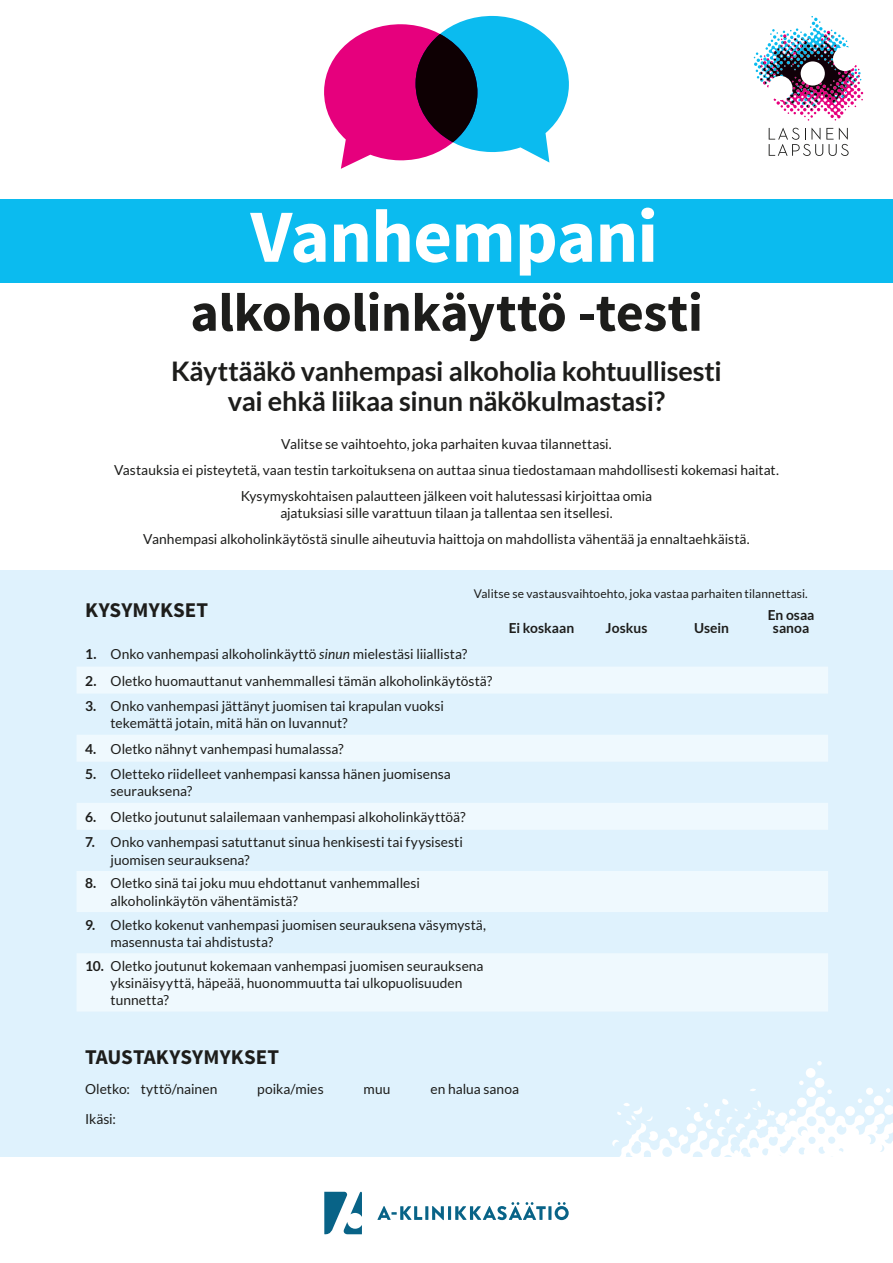
<style>
.page{position:relative;width:893px;height:1263px;background:#fff}
.page>*{position:absolute;margin:0;border:0;box-sizing:border-box;transform-origin:0 0}
.t1{font:700 75px "Source Sans Pro";letter-spacing:-.01em;color:#fff}
.t2{font:700 54px "Source Sans Pro";letter-spacing:-.01em;color:#1d1d1b}
._1_leipis{font:700 27px/30px "Lato";letter-spacing:-.01em;color:#1d1d1b;text-align:center}
.t3{font:700 21px "Source Sans Pro";letter-spacing:.01em;color:#1d1d1b}
._1_leipis-2{font:13.8px/17.2px "Lato";color:#1d1d1b}
._1_leipis-3{font:700 13.8px/13.5px "Lato";letter-spacing:.005em;color:#1d1d1b;text-align:center}
._1_leipis-4{font:12px "Lato";letter-spacing:.005em;color:#1d1d1b}
.s1{font-weight:700}
.s2{font-style:italic}
</style>
<div class="page">
<div style="left:0;top:199px;width:893px;height:84px;background:#0bbbef"></div>
<div style="left:0;top:570px;width:893px;height:587px;background:#dff2fd"></div>
<svg style="left:799px;top:1061px;width:94px;height:96px"></svg>
<svg style="left:612px;top:1088px;width:235px;height:69px"></svg>
<svg style="left:324px;top:15px;width:245px;height:154px"></svg>
<svg style="left:77px;top:667px;width:751px;height:344px;fill:#eff9fe"></svg>
<svg style="left:377px;top:1202px;width:192px;height:18px"></svg>
<svg style="left:324px;top:1192px;width:38px;height:43px"></svg>
<svg style="left:769px;top:128px;width:80px;height:28px"></svg>
<svg style="left:754px;top:16px;width:109px;height:105px"></svg>
<p class="t1" style="left:251px;top:189px;width:409px">Vanhempani</p>
<p class="t2" style="left:190px;top:278px;width:514px">alkoholinkäyttö -testi</p>
<p class="_1_leipis" style="left:171px;top:355px;width:552px">Käyttääkö vanhempasi alkoholia kohtuullisesti vai ehkä liikaa sinun näkökulmastasi?</p>
<p class="_1_leipis-2" style="left:281px;top:436px;width:332px">Valitse se vaihtoehto, joka parhaiten kuvaa tilannettasi.</p>
<p class="_1_leipis-2" style="left:114px;top:461px;width:666px">Vastauksia ei pisteytetä, vaan testin tarkoituksena on auttaa sinua tiedostamaan mahdollisesti kokemasi haitat.</p>
<p class="_1_leipis-2" style="left:241px;top:487px;width:413px;text-align:center">Kysymyskohtaisen palautteen jälkeen voit halutessasi kirjoittaa omia ajatuksiasi sille varattuun tilaan ja tallentaa sen itsellesi.</p>
<p class="_1_leipis-2" style="left:143px;top:530px;width:608px">Vanhempasi alkoholinkäytöstä sinulle aiheutuvia haittoja on mahdollista vähentää ja ennaltaehkäistä.</p>
<p class="t3" style="left:85px;top:596px;width:125px">KYSYMYKSET</p>
<p class="_1_leipis-4" style="left:474px;top:587px;width:336px">Valitse se vastausvaihtoehto, joka vastaa parhaiten tilannettasi.</p>
<p class="_1_leipis-3" style="left:509px;top:621px;width:67px">Ei koskaan</p>
<p class="_1_leipis-3" style="left:606px;top:621px;width:43px">Joskus</p>
<p class="_1_leipis-3" style="left:694px;top:621px;width:37px">Usein</p>
<p class="_1_leipis-3" style="left:768px;top:608px;width:48px">En osaa sanoa</p>
<p class="_1_leipis-2" style="left:85px;top:645px;width:384px"><span class="s1">1.</span> Onko vanhempasi alkoholinkäyttö <span class="s2">sinun</span> mielestäsi liiallista?</p>
<p class="_1_leipis-2" style="left:85px;top:672px;width:409px"><span class="s1">2.</span> Oletko huomauttanut vanhemmallesi tämän alkoholinkäytöstä?</p>
<p class="_1_leipis-2" style="left:111px;top:697px;width:335px;text-indent:-26px"><span class="s1">3.</span> Onko vanhempasi jättänyt juomisen tai krapulan vuoksi tekemättä jotain, mitä hän on luvannut?</p>
<p class="_1_leipis-2" style="left:85px;top:740px;width:260px"><span class="s1">4.</span> Oletko nähnyt vanhempasi humalassa?</p>
<p class="_1_leipis-2" style="left:111px;top:765px;width:342px;text-indent:-26px"><span class="s1">5.</span> Oletteko riidelleet vanhempasi kanssa hänen juomisensa seurauksena?</p>
<p class="_1_leipis-2" style="left:85px;top:808px;width:382px"><span class="s1">6.</span> Oletko joutunut salailemaan vanhempasi alkoholinkäyttöä?</p>
<p class="_1_leipis-2" style="left:111px;top:834px;width:354px;text-indent:-26px"><span class="s1">7.</span> Onko vanhempasi satuttanut sinua henkisesti tai fyysisesti juomisen seurauksena?</p>
<p class="_1_leipis-2" style="left:111px;top:875px;width:311px;text-indent:-26px"><span class="s1">8.</span> Oletko sinä tai joku muu ehdottanut vanhemmallesi alkoholinkäytön vähentämistä?</p>
<p class="_1_leipis-2" style="left:111px;top:916px;width:377px;text-indent:-26px"><span class="s1">9.</span> Oletko kokenut vanhempasi juomisen seurauksena väsymystä, masennusta tai ahdistusta?</p>
<p class="_1_leipis-2" style="left:111px;top:957px;width:375px;text-indent:-26px"><span class="s1">10.</span> Oletko joutunut kokemaan vanhempasi juomisen seurauksena yksinäisyyttä, häpeää, huonommuutta tai ulkopuolisuuden tunnetta?</p>
<p class="t3" style="left:85px;top:1043px;width:195px">TAUSTAKYSYMYKSET</p>
<p class="_1_leipis-2" style="left:85px;top:1080px;width:134px">Oletko: tyttö/nainen</p>
<p class="_1_leipis-2" style="left:257px;top:1080px;width:68px">poika/mies</p>
<p class="_1_leipis-2" style="left:364px;top:1080px;width:28px">muu</p>
<p class="_1_leipis-2" style="left:430px;top:1080px;width:90px">en halua sanoa</p>
<p class="_1_leipis-2" style="left:85px;top:1110px;width:33px">Ikäsi:</p>
</div>
